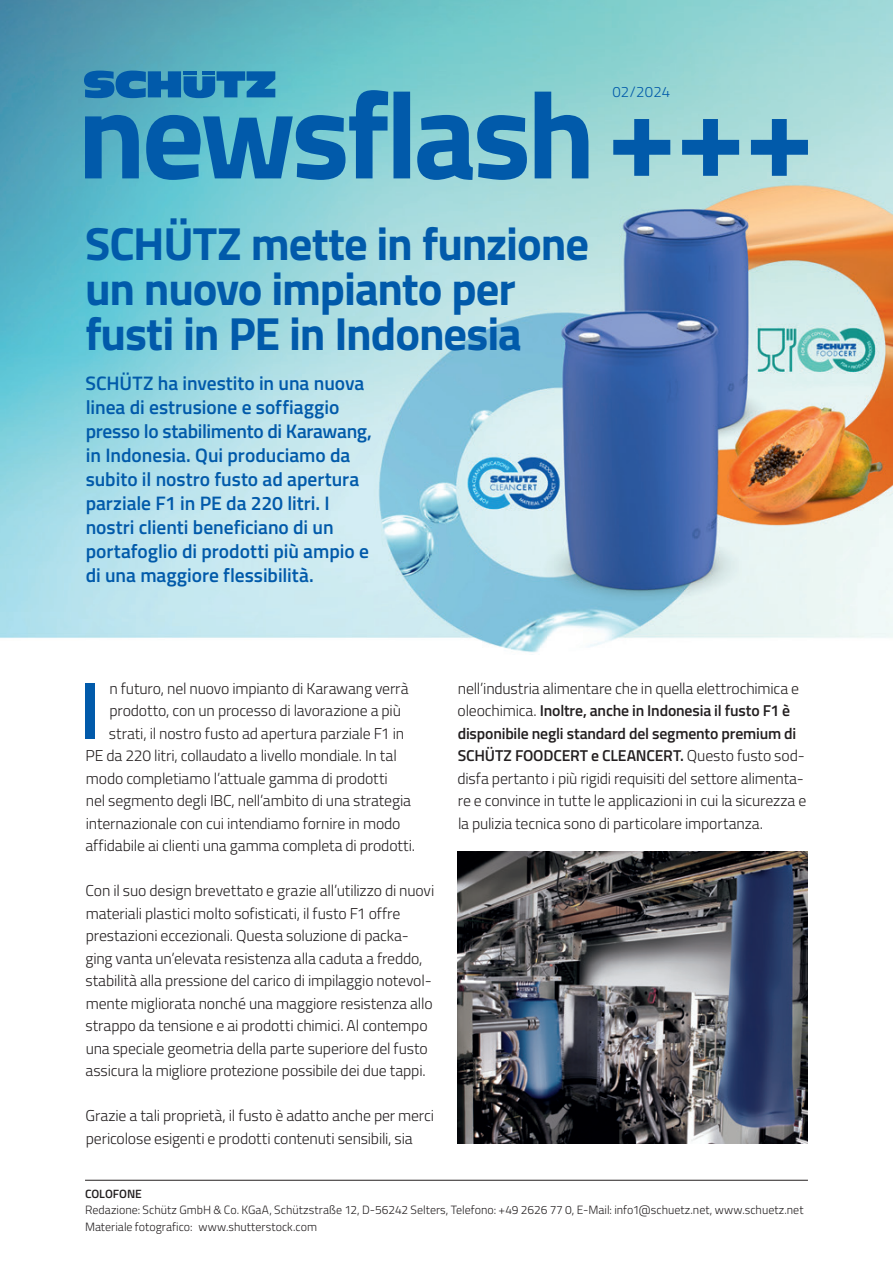
<style>
.page{position:relative;width:893px;height:1263px;background:#fff}
.page>*{position:absolute;margin:0;border:0;box-sizing:border-box;transform-origin:0 0}
.t1{font:600 81.45px "Cairo";color:#015aaa}
.t2{font:700 46.5px/45px "Cairo";letter-spacing:-.025em;color:#015aaa}
.t3{font:600 19.5px/24px "Cairo";letter-spacing:-.005em;color:#015aaa}
.t4{font:300 15.75px/22.5px "Cairo";letter-spacing:-.01em;color:#231f20}
.t5{font:300 15px "Cairo";letter-spacing:.005em;color:#015aaa}
.t6{font:300 12px/16.5px "Cairo";color:#231f20}
.t7{font:600 12px "Cairo";color:#231f20}
.s1{font-weight:600}
</style>
<div class="page">
<img style="left:0;top:0;width:893px;height:1180px">
<hr style="left:85px;top:1180px;width:723px;height:1px;background:#231f20">
<img style="left:457px;top:851px;width:351px;height:293px">
<svg style="left:84px;top:71px;width:191px;height:27px;background:#1871b0"></svg>
<hr style="left:184px;top:71px;width:13px;height:4px;background:#015aaa">
<hr style="left:202px;top:71px;width:13px;height:4px;background:#015aaa">
<svg style="left:85px;top:90px;width:723px;height:90px;background:#52a0c2"></svg>
<p class="t5" style="left:612px;top:81px;width:59px">02/2024</p>
<h2 class="t2" style="left:85px;top:221px;width:505px">SCHÜTZ mette in funzione un nuovo impianto per fusti in PE in Indonesia</h2>
<p class="t3" style="left:86px;top:371px;width:288px">SCHÜTZ ha investito in una nuova linea di estrusione e soffiaggio presso lo stabilimento di Karawang, in Indonesia. Qui produciamo da subito il nostro fusto ad apertura parziale F1 in PE da 220 litri. I nostri clienti beneficiano di un portafoglio di prodotti più ampio e di una maggiore flessibilità.</p>
<h1 class="t1" style="left:79px;top:649px;width:23px">I</h1>
<p class="t4" style="left:109px;top:677px;width:301px">n futuro, nel nuovo impianto di Karawang verrà</p>
<p class="t4" style="left:109px;top:699px;width:293px">prodotto, con un processo di lavorazione a più</p>
<p class="t4" style="left:109px;top:722px;width:297px">strati, il nostro fusto ad apertura parziale F1 in</p>
<p class="t4" style="left:86px;top:744px;width:313px">PE da 220 litri, collaudato a livello mondiale. In tal</p>
<p class="t4" style="left:86px;top:767px;width:304px">modo completiamo l’attuale gamma di prodotti</p>
<p class="t4" style="left:86px;top:789px;width:327px">nel segmento degli IBC, nell’ambito di una strategia</p>
<p class="t4" style="left:86px;top:812px;width:316px">internazionale con cui intendiamo fornire in modo</p>
<p class="t4" style="left:85px;top:834px;width:331px">affidabile ai clienti una gamma completa di prodotti.</p>
<p class="t4" style="left:85px;top:879px;width:350px">Con il suo design brevettato e grazie all’utilizzo di nuovi materiali plastici molto sofisticati, il fusto F1 offre prestazioni eccezionali. Questa soluzione di packa&shy;ging vanta un’elevata resistenza alla caduta a freddo, stabilità alla pressione del carico di impilaggio notevol&shy;mente migliorata nonché una maggiore resistenza allo strappo da tensione e ai prodotti chimici. Al contempo una speciale geometria della parte superiore del fusto assicura la migliore protezione possibile dei due tappi.</p>
<p class="t4" style="left:85px;top:1104px;width:350px">Grazie a tali proprietà, il fusto è adatto anche per merci pericolose esigenti e prodotti contenuti sensibili, sia</p>
<p class="t4" style="left:458px;top:677px;width:350px">nell’industria alimentare che in quella elettrochimica e oleochimica. <span class="s1">Inoltre, anche in Indonesia il fusto F1 è disponibile negli standard del segmento premium di SCHÜTZ FOODCERT e CLEANCERT.</span> Questo fusto sod&shy;disfa pertanto i più rigidi requisiti del settore alimenta&shy;re e convince in tutte le applicazioni in cui la sicurezza e la pulizia tecnica sono di particolare importanza.</p>
<p class="t7" style="left:85px;top:1184px;width:58px">COLOFONE</p>
<p class="t6" style="left:85px;top:1201px;width:720px">Redazione: Schütz GmbH &amp; Co. KGaA, Schützstraße 12, D-56242 Selters, Telefono: +49 2626 77 0, E-Mail: info1@schuetz.net, www.schuetz.net<br>Materiale fotografico: www.shutterstock.com</p>
</div>
